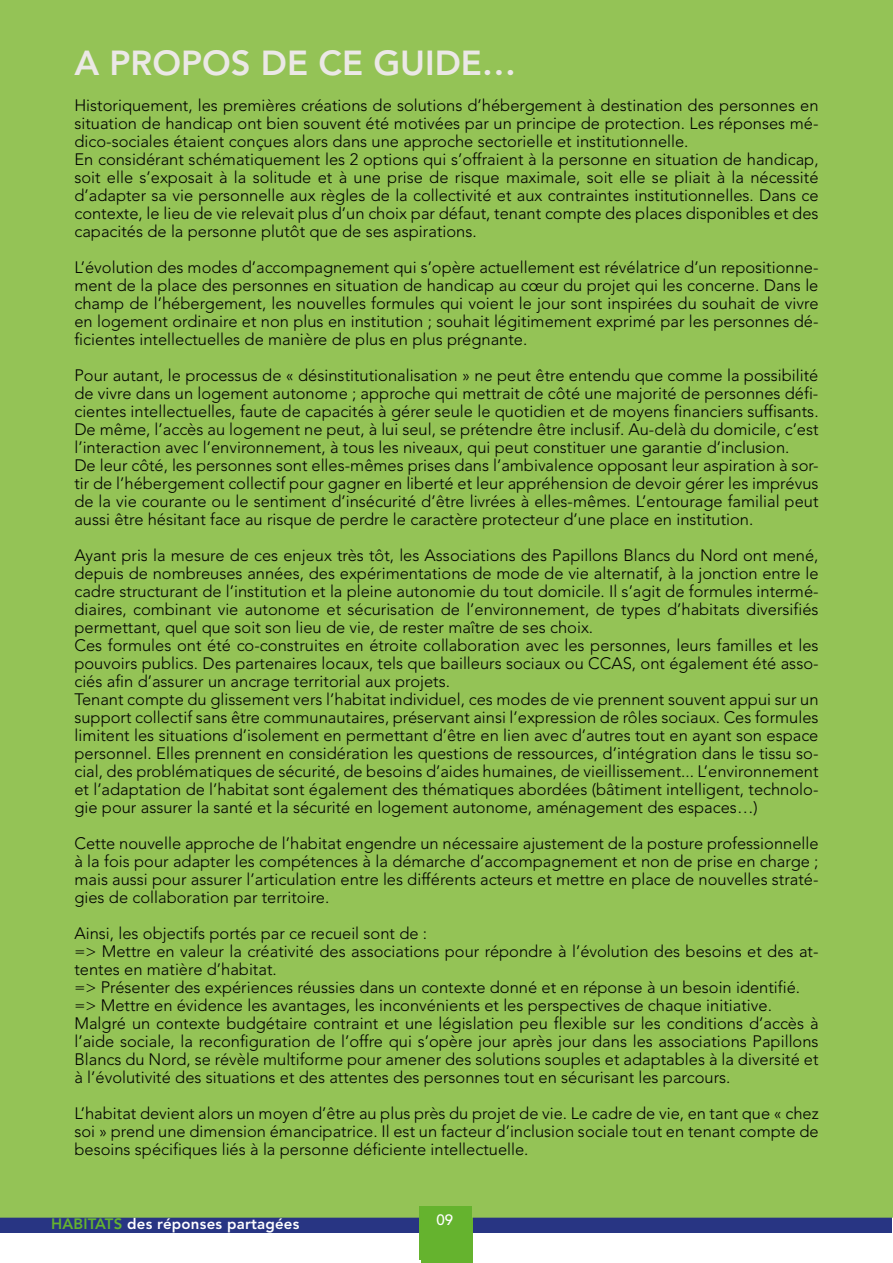
<style>
.page{position:relative;width:893px;height:1263px;background:#fff}
.page>*{position:absolute;margin:0;border:0;box-sizing:border-box;transform-origin:0 0}
.t1{font:800 34.5px "Avenir LT Std";color:#ebe8e6}
.t2{font:300 16.5px/18px "Avenir LT Std";color:#000}
.t3{font:16.5px "Avenir LT Std";color:#fff}
.t4{font:800 15px "Avenir LT Std";letter-spacing:.015em;color:#fff}
.t5{font:500 15px "Avenir LT Std";color:#fff}
.s1{color:#65b32e}
</style>
<div class="page">
<div style="left:0;top:1214px;width:892px;height:19px;background:#283583"></div>
<div style="left:421px;top:1193px;width:51px;height:70px;background:#65b32e"></div>
<div style="left:0;top:0;width:893px;height:1218px;background:#94c356"></div>
<div style="left:420px;top:1206px;width:52px;height:54px;background:#65b32e"></div>
<h1 class="t1" style="left:74px;top:43px;width:444px">A PROPOS DE CE GUIDE…</h1>
<p class="t2" style="left:74px;top:96px;width:746px">Historiquement, les premières créations de solutions d’hébergement à destination des personnes en situation de handicap ont bien souvent été motivées par un principe de protection. Les réponses mé&shy;dico-sociales étaient conçues alors dans une approche sectorielle et institutionnelle.<br>En considérant schématiquement les 2 options qui s’offraient à la personne en situation de handicap, soit elle s’exposait à la solitude et à une prise de risque maximale, soit elle se pliait à la nécessité d’adapter sa vie personnelle aux règles de la collectivité et aux contraintes institutionnelles. Dans ce contexte, le lieu de vie relevait plus d’un choix par défaut, tenant compte des places disponibles et des capacités de la personne plutôt que de ses aspirations.</p>
<p class="t2" style="left:74px;top:258px;width:746px;text-align:justify">L’évolution des modes d’accompagnement qui s’opère actuellement est révélatrice d’un repositionne&shy;ment de la place des personnes en situation de handicap au cœur du projet qui les concerne. Dans le champ de l’hébergement, les nouvelles formules qui voient le jour sont inspirées du souhait de vivre en logement ordinaire et non plus en institution ; souhait légitimement exprimé par les personnes dé&shy;ficientes intellectuelles de manière de plus en plus prégnante.</p>
<p class="t2" style="left:74px;top:366px;width:746px">Pour autant, le processus de « désinstitutionalisation » ne peut être entendu que comme la possibilité de vivre dans un logement autonome ; approche qui mettrait de côté une majorité de personnes défi&shy;cientes intellectuelles, faute de capacités à gérer seule le quotidien et de moyens financiers suffisants.<br>De même, l’accès au logement ne peut, à lui seul, se prétendre être inclusif. Au-delà du domicile, c’est l’interaction avec l’environnement, à tous les niveaux, qui peut constituer une garantie d’inclusion.<br>De leur côté, les personnes sont elles-mêmes prises dans l’ambivalence opposant leur aspiration à sor&shy;tir de l’hébergement collectif pour gagner en liberté et leur appréhension de devoir gérer les imprévus de la vie courante ou le sentiment d’insécurité d’être livrées à elles-mêmes. L’entourage familial peut aussi être hésitant face au risque de perdre le caractère protecteur d’une place en institution.</p>
<p class="t2" style="left:74px;top:546px;width:746px">Ayant pris la mesure de ces enjeux très tôt, les Associations des Papillons Blancs du Nord ont mené, depuis de nombreuses années, des expérimentations de mode de vie alternatif, à la jonction entre le cadre structurant de l’institution et la pleine autonomie du tout domicile. Il s’agit de formules intermé&shy;diaires, combinant vie autonome et sécurisation de l’environnement, de types d’habitats diversifiés permettant, quel que soit son lieu de vie, de rester maître de ses choix.<br>Ces formules ont été co-construites en étroite collaboration avec les personnes, leurs familles et les pouvoirs publics. Des partenaires locaux, tels que bailleurs sociaux ou CCAS, ont également été asso&shy;ciés afin d’assurer un ancrage territorial aux projets.<br>Tenant compte du glissement vers l’habitat individuel, ces modes de vie prennent souvent appui sur un support collectif sans être communautaires, préservant ainsi l’expression de rôles sociaux. Ces formules limitent les situations d’isolement en permettant d’être en lien avec d’autres tout en ayant son espace personnel. Elles prennent en considération les questions de ressources, d’intégration dans le tissu so&shy;cial, des problématiques de sécurité, de besoins d’aides humaines, de vieillissement... L’environnement et l’adaptation de l’habitat sont également des thématiques abordées (bâtiment intelligent, technolo&shy;gie pour assurer la santé et la sécurité en logement autonome, aménagement des espaces…)</p>
<p class="t2" style="left:74px;top:834px;width:746px;text-align:justify">Cette nouvelle approche de l’habitat engendre un nécessaire ajustement de la posture professionnelle à la fois pour adapter les compétences à la démarche d’accompagnement et non de prise en charge ; mais aussi pour assurer l’articulation entre les différents acteurs et mettre en place de nouvelles straté&shy;gies de collaboration par territoire.</p>
<p class="t2" style="left:74px;top:924px;width:746px">Ainsi, les objectifs portés par ce recueil sont de :<br>=&gt; Mettre en valeur la créativité des associations pour répondre à l’évolution des besoins et des at&shy;tentes en matière d’habitat.<br>=&gt; Présenter des expériences réussies dans un contexte donné et en réponse à un besoin identifié. =&gt; Mettre en évidence les avantages, les inconvénients et les perspectives de chaque initiative.<br>Malgré un contexte budgétaire contraint et une législation peu flexible sur les conditions d’accès à l’aide sociale, la reconfiguration de l’offre qui s’opère jour après jour dans les associations Papillons Blancs du Nord, se révèle multiforme pour amener des solutions souples et adaptables à la diversité et à l’évolutivité des situations et des attentes des personnes tout en sécurisant les parcours.</p>
<p class="t2" style="left:74px;top:1104px;width:746px;text-align:justify">L’habitat devient alors un moyen d’être au plus près du projet de vie. Le cadre de vie, en tant que « chez soi » prend une dimension émancipatrice. Il est un facteur d’inclusion sociale tout en tenant compte de besoins spécifiques liés à la personne déficiente intellectuelle.</p>
<p class="t4" style="left:51px;top:1215px;width:250px"><span class="s1">HABITATS</span> des réponses partagées</p>
<p class="t3" style="left:437px;top:1203px;width:20px">09</p>
<p class="t5" style="left:437px;top:1211px;width:18px">09</p>
</div>
